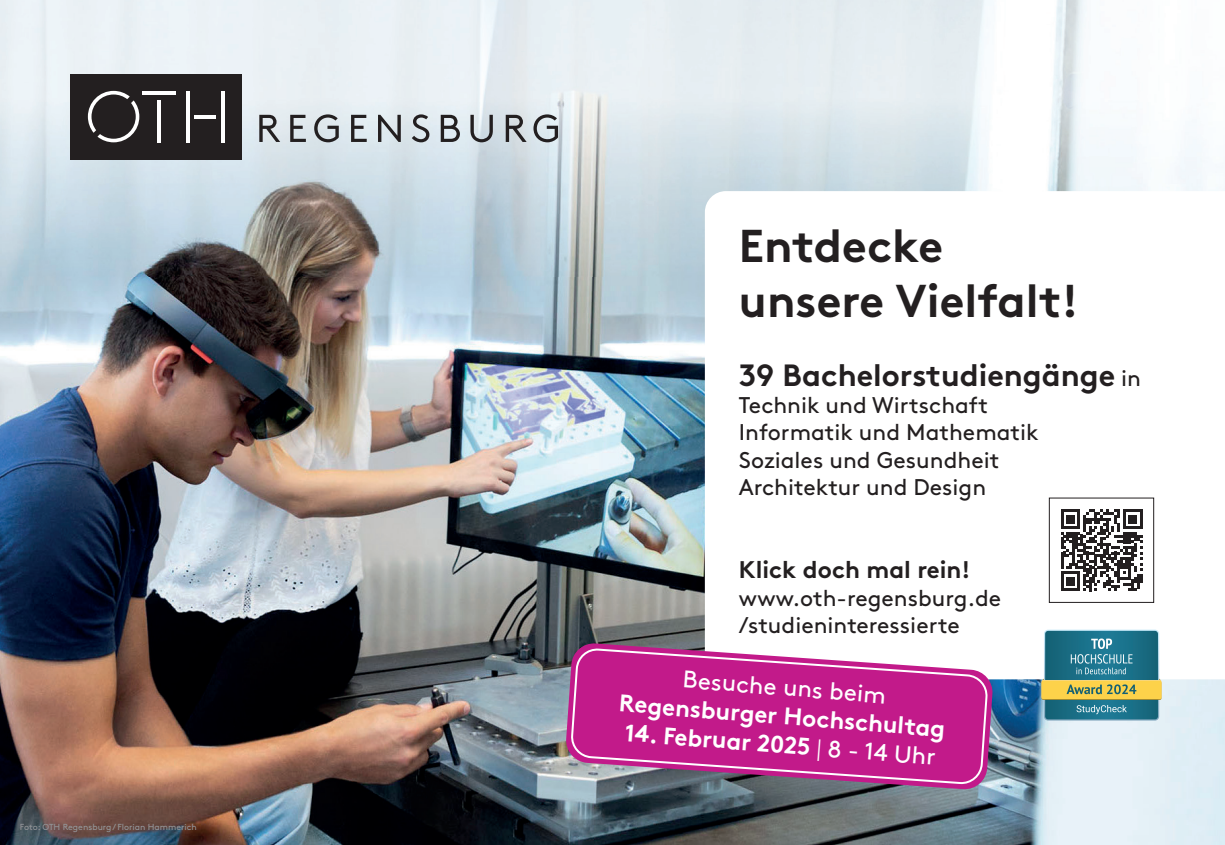
<style>
.page{position:relative;width:1225px;height:845px;background:#fff}
.page>*{position:absolute;margin:0;border:0;box-sizing:border-box;transform-origin:0 0}
.t1{font:700 46px/55.2px "Brown Std";color:#231f20}
.t2{font:700 30.8px "Brown Std";color:#231f20}
.t3{font:700 24px "Brown Std";color:#fff}
.t4{font:700 24px "Brown Std";color:#231f20}
.t5{font:24px "Brown Std";color:#fff}
.t6{font:22.8px/27.2px "Brown Std";color:#231f20}
.t7{font:8.8px "Brown Std";color:#939598}
.s1{font-weight:400;font-size:22.8px}
.s2{font-weight:300}
.s3{font-weight:400}
</style>
<div class="page">
<img style="left:0;top:0;width:1225px;height:845px">
<div style="left:71px;top:74px;width:171px;height:85px;background:#231f20"></div>
<hr style="left:142px;top:91px;width:34px;height:3px;background:#fff">
<hr style="left:158px;top:100px;width:3px;height:42px;background:#fff">
<hr style="left:195px;top:115px;width:21px;height:3px;background:#fff">
<hr style="left:186px;top:91px;width:3px;height:51px;background:#fff">
<hr style="left:221px;top:91px;width:4px;height:51px;background:#fff">
<svg style="left:88px;top:91px;width:51px;height:51px"></svg>
<svg style="left:259px;top:115px;width:21px;height:27px"></svg>
<svg style="left:290px;top:115px;width:16px;height:27px"></svg>
<svg style="left:314px;top:114px;width:25px;height:28px"></svg>
<svg style="left:351px;top:115px;width:16px;height:27px"></svg>
<svg style="left:378px;top:115px;width:23px;height:27px"></svg>
<svg style="left:412px;top:114px;width:17px;height:28px"></svg>
<svg style="left:441px;top:115px;width:19px;height:27px"></svg>
<svg style="left:470px;top:115px;width:23px;height:27px"></svg>
<svg style="left:506px;top:115px;width:20px;height:27px"></svg>
<svg style="left:533px;top:114px;width:25px;height:28px"></svg>
<svg style="left:705px;top:191px;width:520px;height:488px"></svg>
<svg style="left:1060px;top:509px;width:82px;height:82px"></svg>
<div style="left:1049px;top:497px;width:105px;height:106px;border:1px solid #231f20"></div>
<svg style="left:1042px;top:629px;width:119px;height:91px"></svg>
<img style="left:565px;top:642px;width:428px;height:148px">
<svg style="left:569px;top:647px;width:420px;height:139px"></svg>
<p class="t7" style="left:20px;top:821px;width:179px">Foto: OTH Regensburg / Florian Hammerich</p>
<h1 class="t1" style="left:739px;top:218px;width:341px">Entdecke unsere Vielfalt!</h1>
<h2 class="t2" style="left:739px;top:356px;width:404px">39 Bachelorstudiengänge <span class="s1">in</span></h2>
<p class="t6" style="left:739px;top:392px;width:301px">Technik und Wirtschaft<br>Informatik und Mathematik<br>Soziales und Gesundheit<br>Architektur und Design</p>
<p class="t4" style="left:739px;top:555px;width:233px">Klick doch mal rein!</p>
<p class="t6" style="left:739px;top:584px;width:264px">www.oth-regensburg.de /studieninteressierte</p>
<p class="t5" style="left:684px;top:666px;width:205px;rotate:4deg">Besuche uns beim</p>
<p class="t3" style="left:620px;top:689px;width:328px;rotate:4deg">Regensburger Hochschultag</p>
<p class="t3" style="left:625px;top:718px;width:313px;rotate:4deg">14. Februar 2025 <span class="s2">|</span> <span class="s3">8 - 14 Uhr</span></p>
</div>
